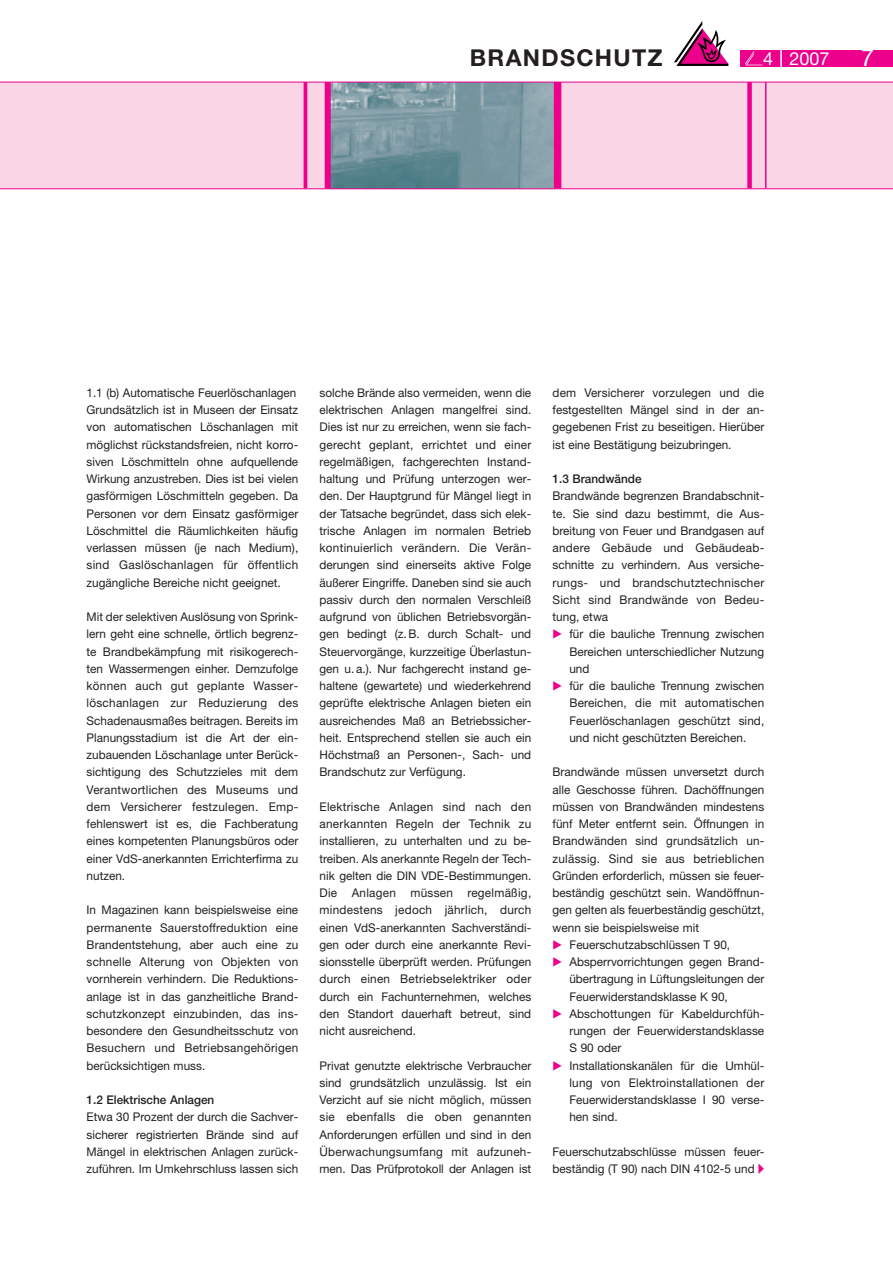
<style>
.page{position:relative;width:893px;height:1263px;background:#fff}
.page>*{position:absolute;margin:0;border:0;box-sizing:border-box;transform-origin:0 0}
.t1{font:24px "Helvetica Neue";color:#fff}
.t2{font:700 23.25px "Helvetica Neue";letter-spacing:.055em;color:#231f20}
.t3{font:18px "Helvetica Neue";color:#fff}
.t4{font:12px/17.2px "Helvetica Neue";color:#231f20;text-align:justify}
.t5{font:500 12px "Helvetica Neue";color:#231f20}
.s1{font-family:"European Pi Three";color:#ec008c}
</style>
<div class="page">
<svg style="left:674px;top:21px;width:54px;height:45px"></svg>
<div style="left:740px;top:50px;width:152px;height:17px;background:#ec008c"></div>
<svg style="left:745px;top:51px;width:17px;height:14px"></svg>
<div style="left:0;top:82px;width:892px;height:106px;background:#fad5e5"></div>
<svg style="left:780px;top:50px;width:1px;height:17px"></svg>
<img style="left:331px;top:83px;width:223px;height:105px">
<div style="left:325px;top:82px;width:6px;height:106px;background:#ec008c"></div>
<div style="left:554px;top:82px;width:7px;height:106px;background:#ec008c"></div>
<hr style="left:765px;top:82px;width:1px;height:106px;background:#ec008c">
<svg style="left:303px;top:83px;width:4px;height:105px"></svg>
<svg style="left:747px;top:83px;width:4px;height:105px"></svg>
<hr style="left:0;top:82px;width:892px;height:1px;background:#ec008c">
<hr style="left:0;top:188px;width:892px;height:1px;background:#ec008c">
<h2 class="t2" style="left:470px;top:50px;width:194px">BRANDSCHUTZ</h2>
<h3 class="t3" style="left:763px;top:52px;width:68px">4 2007</h3>
<h1 class="t1" style="left:860px;top:49px;width:15px">7</h1>
<p class="t4" style="left:87px;top:385px;width:213px;text-align:left">1.1 (b) Automatische Feuerlöschanlagen Grundsätzlich ist in Museen der Einsatz von automatischen Löschanlagen mit möglichst rückstandsfreien, nicht korro&shy;siven Löschmitteln ohne aufquellende Wirkung anzustreben. Dies ist bei vielen gasförmigen Löschmitteln gegeben. Da Personen vor dem Einsatz gasförmiger Löschmittel die Räumlichkeiten häufig verlassen müssen (je nach Medium), sind Gaslöschanlagen für öffentlich zugängliche Bereiche nicht geeignet.</p>
<p class="t4" style="left:87px;top:609px;width:213px">Mit der selektiven Auslösung von Sprink&shy;lern geht eine schnelle, örtlich begrenz&shy;te Brandbekämpfung mit risikogerech&shy;ten Wassermengen einher. Demzufolge können auch gut geplante Wasser&shy;löschanlagen zur Reduzierung des Schadenausmaßes beitragen. Bereits im Planungsstadium ist die Art der ein&shy;zubauenden Löschanlage unter Berück&shy;sichtigung des Schutzzieles mit dem Verantwortlichen des Museums und dem Versicherer festzulegen. Emp&shy;fehlenswert ist es, die Fachberatung eines kompetenten Planungsbüros oder einer VdS-anerkannten Errichterfirma zu nutzen.</p>
<p class="t4" style="left:87px;top:903px;width:213px">In Magazinen kann beispielsweise eine permanente Sauerstoffreduktion eine Brandentstehung, aber auch eine zu schnelle Alterung von Objekten von vornherein verhindern. Die Reduktions&shy;anlage ist in das ganzheitliche Brand&shy;schutzkonzept einzubinden, das ins&shy;besondere den Gesundheitsschutz von Besuchern und Betriebsangehörigen berücksichtigen muss.</p>
<p class="t5" style="left:87px;top:1095px;width:129px">1.2 Elektrische Anlagen</p>
<p class="t4" style="left:87px;top:1110px;width:213px">Etwa 30 Prozent der durch die Sachver&shy;sicherer registrierten Brände sind auf Mängel in elektrischen Anlagen zurück&shy;zuführen. Im Umkehrschluss lassen sich</p>
<p class="t4" style="left:319px;top:385px;width:213px">solche Brände also vermeiden, wenn die elektrischen Anlagen mangelfrei sind.<br>Dies ist nur zu erreichen, wenn sie fach&shy;gerecht geplant, errichtet und einer regelmäßigen, fachgerechten Instand&shy;haltung und Prüfung unterzogen wer&shy;den. Der Hauptgrund für Mängel liegt in der Tatsache begründet, dass sich elek&shy;trische Anlagen im normalen Betrieb kontinuierlich verändern. Die Verän&shy;derungen sind einerseits aktive Folge äußerer Eingriffe. Daneben sind sie auch passiv durch den normalen Verschleiß aufgrund von üblichen Betriebsvorgän&shy;gen bedingt (z. B. durch Schalt- und Steuervorgänge, kurzzeitige Überlastun&shy;gen u. a.). Nur fachgerecht instand ge&shy;haltene (gewartete) und wiederkehrend geprüfte elektrische Anlagen bieten ein ausreichendes Maß an Betriebssicher&shy;heit. Entsprechend stellen sie auch ein Höchstmaß an Personen-, Sach- und Brandschutz zur Verfügung.</p>
<p class="t4" style="left:319px;top:799px;width:213px">Elektrische Anlagen sind nach den anerkannten Regeln der Technik zu installieren, zu unterhalten und zu be&shy;treiben. Als anerkannte Regeln der Tech&shy;nik gelten die DIN VDE-Bestimmungen.<br>Die Anlagen müssen regelmäßig, mindestens jedoch jährlich, durch einen VdS-anerkannten Sachverständi&shy;gen oder durch eine anerkannte Revi&shy;sionsstelle überprüft werden. Prüfungen durch einen Betriebselektriker oder durch ein Fachunternehmen, welches den Standort dauerhaft betreut, sind nicht ausreichend.</p>
<p class="t4" style="left:319px;top:1058px;width:213px">Privat genutzte elektrische Verbraucher sind grundsätzlich unzulässig. Ist ein Verzicht auf sie nicht möglich, müssen sie ebenfalls die oben genannten Anforderungen erfüllen und sind in den Überwachungsumfang mit aufzuneh&shy;men. Das Prüfprotokoll der Anlagen ist</p>
<p class="t4" style="left:552px;top:385px;width:213px">dem Versicherer vorzulegen und die festgestellten Mängel sind in der an&shy;gegebenen Frist zu beseitigen. Hierüber ist eine Bestätigung beizubringen.</p>
<p class="t5" style="left:552px;top:474px;width:90px">1.3 Brandwände</p>
<p class="t4" style="left:552px;top:489px;width:213px">Brandwände begrenzen Brandabschnit&shy;te. Sie sind dazu bestimmt, die Aus&shy;breitung von Feuer und Brandgasen auf andere Gebäude und Gebäudeab&shy;schnitte zu verhindern. Aus versiche&shy;rungs- und brandschutztechnischer Sicht sind Brandwände von Bedeu&shy;tung, etwa</p>
<p class="t4" style="left:569px;top:627px;width:196px;text-indent:-17px"><span class="s1">-</span> für die bauliche Trennung zwischen Bereichen unterschiedlicher Nutzung und</p>
<p class="t4" style="left:569px;top:678px;width:196px;text-indent:-17px"><span class="s1">-</span> für die bauliche Trennung zwischen Bereichen, die mit automatischen Feuerlöschanlagen geschützt sind, und nicht geschützten Bereichen.</p>
<p class="t4" style="left:552px;top:765px;width:213px">Brandwände müssen unversetzt durch alle Geschosse führen. Dachöffnungen müssen von Brandwänden mindestens fünf Meter entfernt sein. Öffnungen in Brandwänden sind grundsätzlich un&shy;zulässig. Sind sie aus betrieblichen Gründen erforderlich, müssen sie feuer&shy;beständig geschützt sein. Wandöffnun&shy;gen gelten als feuerbeständig geschützt, wenn sie beispielsweise mit</p>
<p class="t4" style="left:552px;top:937px;width:179px"><span class="s1">-</span> Feuerschutzabschlüssen T 90,</p>
<p class="t4" style="left:569px;top:954px;width:196px;text-indent:-17px"><span class="s1">-</span> Absperrvorrichtungen gegen Brand&shy;übertragung in Lüftungsleitungen der Feuerwiderstandsklasse K 90,</p>
<p class="t4" style="left:569px;top:1006px;width:196px;text-indent:-17px"><span class="s1">-</span> Abschottungen für Kabeldurchfüh&shy;rungen der Feuerwiderstandsklasse S 90 oder</p>
<p class="t4" style="left:569px;top:1058px;width:196px;text-indent:-17px"><span class="s1">-</span> Installationskanälen für die Umhül&shy;lung von Elektroinstallationen der Feuerwiderstandsklasse I 90 verse&shy;hen sind.</p>
<p class="t4" style="left:552px;top:1144px;width:213px">Feuerschutzabschlüsse müssen feuer&shy;beständig (T 90) nach DIN 4102-5 und</p>
</div>
